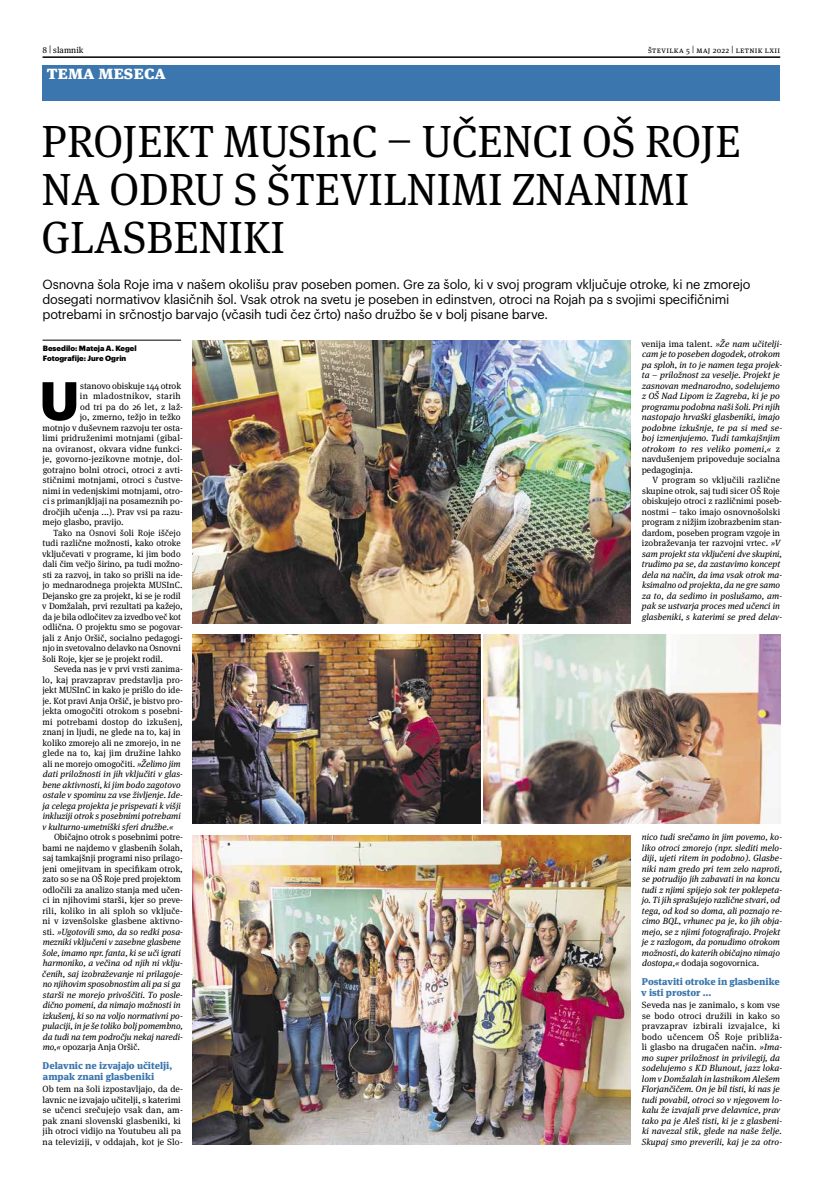
<style>
.page{position:relative;width:820px;height:1191px;background:#fff}
.page>*{position:absolute;margin:0;border:0;box-sizing:border-box;transform-origin:0 0}
.t1{font:700 53.1px "Graphik";color:#000}
.t2{font:45px/48px "Meta Serif Pro";color:#000}
.t3{font:900 18px "Meta Serif Pro";color:#fff}
.t4{font:13px/15px "Graphik";letter-spacing:-.015em;color:#000}
.t5{font:900 9.8px/10.5px "Meta Serif Pro";color:#3b76ae}
.t6{font:italic 9px/10.5px "Meta Serif Pro";color:#000}
.t7{font:9px/10.5px "Meta Serif Pro";letter-spacing:.005em;color:#000}
.t8{font:8.7px "Meta Serif Pro";color:#000}
.t9{font:8.2px "Meta Serif Pro";letter-spacing:.05em;color:#000}
.t10{font:900 7.5px/9.5px "Graphik";color:#000}
.s1{font-style:normal}
.s2{font-style:italic}
</style>
<div class="page">
<hr style="left:43px;top:56px;width:737px;height:2px;background:#000">
<div style="left:43px;top:65px;width:737px;height:36px;background:#3b76ae"></div>
<hr style="left:43px;top:340px;width:138px;height:1px;background:#000">
<img style="left:192px;top:340px;width:438px;height:283px">
<img style="left:192px;top:835px;width:438px;height:309px">
<img style="left:192px;top:635px;width:288px;height:188px">
<img style="left:483px;top:635px;width:297px;height:188px">
<p class="t8" style="left:43px;top:44px;width:42px">8 | slamnik</p>
<p class="t9" style="left:647px;top:44px;width:134px">številka 5 | maj 2022 | letnik lxii</p>
<h3 class="t3" style="left:47px;top:58px;width:121px">tema meseca</h3>
<h2 class="t2" style="left:42px;top:115px;width:700px">PROJEKT MUSInC – UČENCI OŠ ROJE<br>NA ODRU S ŠTEVILNIMI ZNANIMI<br>GLASBENIKI</h2>
<p class="t4" style="left:43px;top:276px;width:709px">Osnovna šola Roje ima v našem okolišu prav poseben pomen. Gre za šolo, ki v svoj program vključuje otroke, ki ne zmorejo dosegati normativov klasičnih šol. Vsak otrok na svetu je poseben in edinstven, otroci na Rojah pa s svojimi specifičnimi potrebami in srčnostjo barvajo (včasih tudi čez črto) našo družbo še v bolj pisane barve.</p>
<p class="t10" style="left:43px;top:343px;width:95px">Besedilo: Mateja A. Kegel<br>Fotografije: Jure Ogrin</p>
<p class="t6" style="left:641px;top:338px;width:142px"><span class="s1">venija ima talent.</span> »Že nam učitelji&shy;cam je to poseben dogodek, otrokom pa sploh, in to je namen tega projek&shy;ta – priložnost za veselje. Projekt je zasnovan mednarodno, sodelujemo z OŠ Nad Lipom iz Zagreba, ki je po programu podobna naši šoli. Pri njih nastopajo hrvaški glasbeniki, imajo podobne izkušnje, te pa si med se&shy;boj izmenjujemo. Tudi tamkajšnjim otrokom to res veliko pomeni,« <span class="s1">z navdušenjem pripoveduje socialna pedagoginja.</span></p>
<p class="t6" style="left:641px;top:474px;width:142px;text-indent:11px"><span class="s1">V program so vključili različne skupine otrok, saj tudi sicer OŠ Roje obiskujejo otroci z različnimi poseb&shy;nostmi – tako imajo osnovnošolski program z nižjim izobrazbenim stan&shy;dardom, poseben program vzgoje in izobraževanja ter razvojni vrtec.</span> »V sam projekt sta vključeni dve skupini, trudimo pa se, da zastavimo koncept dela na način, da ima vsak otrok ma&shy;ksimalno od projekta, da ne gre samo za to, da sedimo in poslušamo, am&shy;pak se ustvarja proces med učenci in glasbeniki, s katerimi se pred delav-</p>
<h1 class="t1" style="left:39px;top:360px;width:42px">U</h1>
<p class="t7" style="left:80px;top:380px;width:102px">stanovo obiskuje 144 otrok</p>
<p class="t7" style="left:80px;top:390px;width:102px">in mladostnikov, starih</p>
<p class="t7" style="left:80px;top:401px;width:104px">od tri pa do 26 let, z laž-</p>
<p class="t7" style="left:80px;top:411px;width:102px">jo, zmerno, težjo in težko</p>
<p class="t7" style="left:43px;top:422px;width:142px">motnjo v duševnem razvoju ter osta-</p>
<p class="t7" style="left:43px;top:432px;width:142px">limi pridruženimi motnjami (gibal-</p>
<p class="t7" style="left:43px;top:443px;width:142px">na oviranost, okvara vidne funkci-</p>
<p class="t7" style="left:43px;top:453px;width:142px">je, govorno-jezikovne motnje, dol-</p>
<p class="t7" style="left:43px;top:464px;width:142px">gotrajno bolni otroci, otroci z avti-</p>
<p class="t7" style="left:43px;top:474px;width:141px">stičnimi motnjami, otroci s čustve-</p>
<p class="t7" style="left:43px;top:485px;width:142px">nimi in vedenjskimi motnjami, otro-</p>
<p class="t7" style="left:43px;top:495px;width:141px">ci s primanjkljaji na posameznih po-</p>
<p class="t7" style="left:43px;top:506px;width:141px">dročjih učenja ...). Prav vsi pa razu-</p>
<p class="t7" style="left:43px;top:516px;width:82px">mejo glasbo, pravijo.</p>
<p class="t7" style="left:53px;top:527px;width:129px">Tako na Osnovi šoli Roje iščejo</p>
<p class="t7" style="left:43px;top:537px;width:140px">tudi različne možnosti, kako otroke</p>
<p class="t7" style="left:42px;top:548px;width:140px">vključevati v programe, ki jim bodo</p>
<p class="t7" style="left:43px;top:558px;width:141px">dali čim večjo širino, pa tudi možno-</p>
<p class="t7" style="left:43px;top:569px;width:141px">sti za razvoj, in tako so prišli na ide-</p>
<p class="t7" style="left:43px;top:579px;width:141px">jo mednarodnega projekta MUSInC.</p>
<p class="t7" style="left:42px;top:590px;width:140px">Dejansko gre za projekt, ki se je rodil</p>
<p class="t7" style="left:42px;top:600px;width:142px">v Domžalah, prvi rezultati pa kažejo,</p>
<p class="t7" style="left:43px;top:611px;width:140px">da je bila odločitev za izvedbo več kot</p>
<p class="t7" style="left:43px;top:621px;width:141px">odlična. O projektu smo se pogovar-</p>
<p class="t7" style="left:43px;top:632px;width:142px">jali z Anjo Oršič, socialno pedagogi-</p>
<p class="t7" style="left:43px;top:642px;width:140px">njo in svetovalno delavko na Osnovni</p>
<p class="t7" style="left:43px;top:653px;width:122px">šoli Roje, kjer se je projekt rodil.</p>
<p class="t7" style="left:54px;top:663px;width:130px">Seveda nas je v prvi vrsti zanima-</p>
<p class="t7" style="left:43px;top:674px;width:142px">lo, kaj pravzaprav predstavlja pro-</p>
<p class="t7" style="left:43px;top:684px;width:142px">jekt MUSInC in kako je prišlo do ide-</p>
<p class="t7" style="left:43px;top:695px;width:142px">je. Kot pravi Anja Oršič, je bistvo pro-</p>
<p class="t7" style="left:43px;top:705px;width:142px">jekta omogočiti otrokom s posebni-</p>
<p class="t7" style="left:43px;top:716px;width:142px">mi potrebami dostop do izkušenj,</p>
<p class="t7" style="left:43px;top:726px;width:140px">znanj in ljudi, ne glede na to, kaj in</p>
<p class="t7" style="left:43px;top:737px;width:139px">koliko zmorejo ali ne zmorejo, in ne</p>
<p class="t7" style="left:43px;top:747px;width:140px">glede na to, kaj jim družine lahko</p>
<p class="t7" style="left:43px;top:758px;width:139px">ali ne morejo omogočiti. <span class="s2">»Želimo jim</span></p>
<p class="t6" style="left:43px;top:768px;width:141px">dati priložnosti in jih vključiti v glas-</p>
<p class="t6" style="left:43px;top:779px;width:139px">bene aktivnosti, ki jim bodo zagotovo</p>
<p class="t6" style="left:43px;top:789px;width:141px">ostale v spominu za vse življenje. Ide-</p>
<p class="t6" style="left:43px;top:800px;width:140px">ja celega projekta je prispevati k višji</p>
<p class="t6" style="left:43px;top:810px;width:139px">inkluziji otrok s posebnimi potrebami</p>
<p class="t6" style="left:42px;top:821px;width:133px">v kulturno-umetniški sferi družbe.«</p>
<p class="t6" style="left:42px;top:831px;width:142px;text-indent:12px"><span class="s1">Običajno otrok s posebnimi potre&shy;bami ne najdemo v glasbenih šolah, saj tamkajšnji programi niso prilago&shy;jeni omejitvam in specifikam otrok, zato so se na OŠ Roje pred projektom odločili za analizo stanja med učen&shy;ci in njihovimi starši, kjer so preve&shy;rili, koliko in ali sploh so vključe&shy;ni v izvenšolske glasbene aktivno&shy;sti.</span> »Ugotovili smo, da so redki posa&shy;mezniki vključeni v zasebne glasbene šole, imamo npr. fanta, ki se uči igrati harmoniko, a večina od njih ni vklju&shy;čenih, saj izobraževanje ni prilagoje&shy;no njihovim sposobnostim ali pa si ga starši ne morejo privoščiti. To posle&shy;dično pomeni, da nimajo možnosti in izkušenj, ki so na voljo normativni po&shy;pulaciji, in je še toliko bolj pomembno, da tudi na tem področju nekaj naredi&shy;mo,« <span class="s1">opozarja Anja Oršič.</span></p>
<p class="t5" style="left:43px;top:1059px;width:131px">Delavnic ne izvajajo učitelji, ampak znani glasbeniki</p>
<p class="t7" style="left:42px;top:1083px;width:142px">Ob tem na šoli izpostavljajo, da de&shy;lavnic ne izvajajo učitelji, s katerimi se učenci srečujejo vsak dan, am&shy;pak znani slovenski glasbeniki, ki jih otroci vidijo na Youtubeu ali pa na televiziji, v oddajah, kot je Slo-</p>
<p class="t6" style="left:641px;top:831px;width:142px">nico tudi srečamo in jim povemo, ko&shy;liko otroci zmorejo (npr. slediti melo&shy;diji, ujeti ritem in podobno). Glasbe&shy;niki nam gredo pri tem zelo naproti, se potrudijo jih zabavati in na koncu tudi z njimi spijejo sok ter poklepeta&shy;jo. Ti jih sprašujejo različne stvari, od tega, od kod so doma, ali poznajo re&shy;cimo BQL, vrhunec pa je, ko jih obja&shy;mejo, se z njimi fotografirajo. Projekt je z razlogom, da ponudimo otrokom možnosti, do katerih običajno nimajo dostopa,« <span class="s1">dodaja sogovornica.</span></p>
<p class="t5" style="left:641px;top:975px;width:140px">Postaviti otroke in glasbenike v isti prostor …</p>
<p class="t6" style="left:641px;top:999px;width:142px"><span class="s1">Seveda nas je zanimalo, s kom vse se bodo otroci družili in kako so pravzaprav izbirali izvajalce, ki bodo učencem OŠ Roje približa&shy;li glasbo na drugačen način.</span> »Ima&shy;mo super priložnost in privilegij, da sodelujemo s KD Blunout, jazz loka&shy;lom v Domžalah in lastnikom Alešem Florjančičem. On je bil tisti, ki nas je tudi povabil, otroci so v njegovem lo&shy;kalu že izvajali prve delavnice, prav tako pa je Aleš tisti, ki je z glasbeni&shy;ki navezal stik, glede na naše želje.<br>Skupaj smo preverili, kaj je za otro-</p>
</div>
